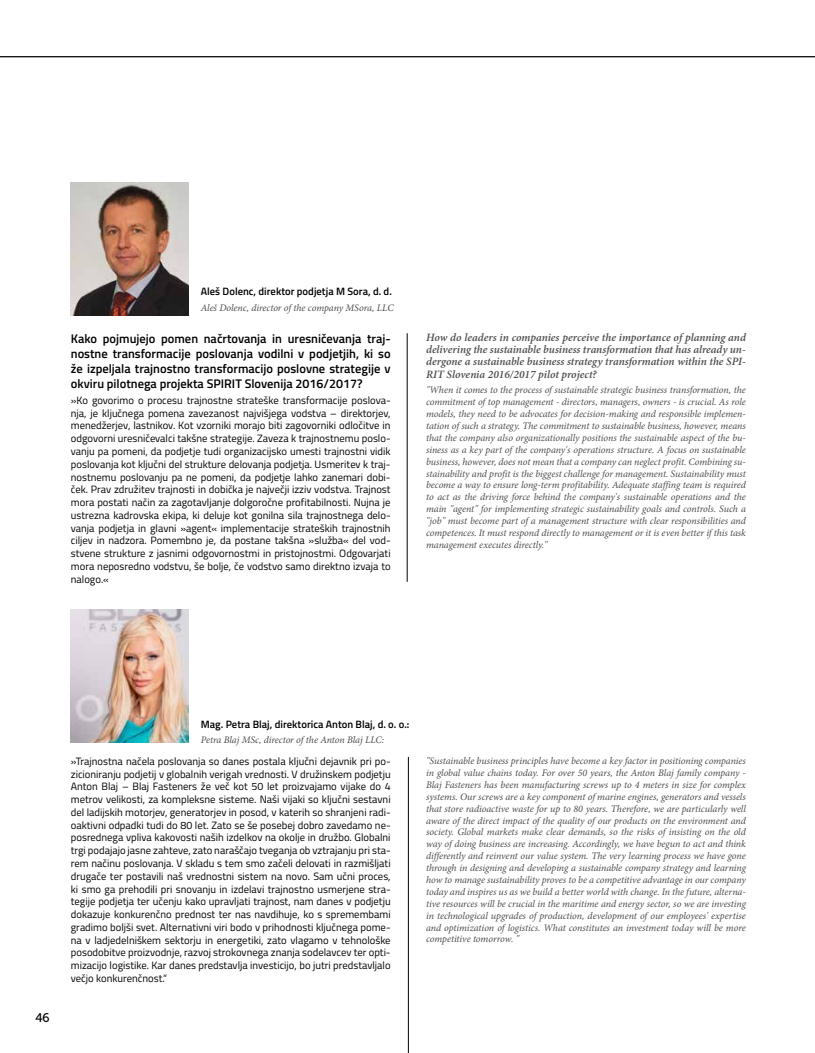
<style>
.page{position:relative;width:815px;height:1053px;background:#fff}
.page>*{position:absolute;margin:0;border:0;box-sizing:border-box;transform-origin:0 0}
.t1{font:600 12.5px/15px "Titillium";color:#000;text-align:justify}
.t2{font:12.5px "Museo 500";color:#000}
.t3{font:italic 600 11.25px/12.1px "Minion Pro";color:#4d4d4f;text-align:justify}
.t4{font:10.62px/12.8px "Titillium";color:#000;text-align:justify}
.t5{font:600 10.62px "Titillium";color:#000}
.t6{font:italic 10px/11.9px "Minion Pro";letter-spacing:-.005em;color:#4d4d4f;text-align:justify}
</style>
<div class="page">
<img style="left:71px;top:182px;width:118px;height:133px">
<img style="left:71px;top:610px;width:118px;height:132px">
<hr style="left:407px;top:333px;width:1px;height:248px;background:#000">
<hr style="left:408px;top:756px;width:1px;height:296px;background:#000">
<hr style="left:0;top:56px;width:815px;height:1px;background:#000">
<p class="t5" style="left:201px;top:284px;width:193px">Aleš Dolenc, direktor podjetja M Sora, d. d.</p>
<p class="t6" style="left:201px;top:301px;width:194px">Aleš Dolenc, director of the company MSora, LLC</p>
<p class="t1" style="left:71px;top:330px;width:321px">Kako pojmujejo pomen načrtovanja in uresničevanja traj&shy;nostne transformacije poslovanja vodilni v podjetjih, ki so že izpeljala trajnostno transformacijo poslovne strategije v okviru pilotnega projekta SPIRIT Slovenija 2016/2017?</p>
<p class="t4" style="left:71px;top:393px;width:321px">»Ko govorimo o procesu trajnostne strateške transformacije poslova&shy;nja, je ključnega pomena zavezanost najvišjega vodstva – direktorjev, menedžerjev, lastnikov. Kot vzorniki morajo biti zagovorniki odločitve in odgovorni uresničevalci takšne strategije. Zaveza k trajnostnemu poslo&shy;vanju pa pomeni, da podjetje tudi organizacijsko umesti trajnostni vidik poslovanja kot ključni del strukture delovanja podjetja. Usmeritev k traj&shy;nostnemu poslovanju pa ne pomeni, da podjetje lahko zanemari dobi&shy;ček. Prav združitev trajnosti in dobička je največji izziv vodstva. Trajnost mora postati način za zagotavljanje dolgoročne profitabilnosti. Nujna je ustrezna kadrovska ekipa, ki deluje kot gonilna sila trajnostnega delo&shy;vanja podjetja in glavni »agent« implementacije strateških trajnostnih ciljev in nadzora. Pomembno je, da postane takšna »služba« del vod&shy;stvene strukture z jasnimi odgovornostmi in pristojnostmi. Odgovarjati mora neposredno vodstvu, še bolje, če vodstvo samo direktno izvaja to nalogo.«</p>
<p class="t3" style="left:426px;top:331px;width:321px">How do leaders in companies perceive the importance of planning and delivering the sustainable business transformation that has already un&shy;dergone a sustainable business strategy transformation within the SPI-RIT Slovenia 2016/2017 pilot project?</p>
<p class="t6" style="left:426px;top:384px;width:321px">"When it comes to the process of sustainable strategic business transformation, the commitment of top management - directors, managers, owners - is crucial. As role models, they need to be advocates for decision-making and responsible implemen&shy;tation of such a strategy. The commitment to sustainable business, however, means that the company also organizationally positions the sustainable aspect of the bu&shy;siness as a key part of the company's operations structure. A focus on sustainable business, however, does not mean that a company can neglect profit. Combining su&shy;stainability and profit is the biggest challenge for management. Sustainability must become a way to ensure long-term profitability. Adequate staffing team is required to act as the driving force behind the company's sustainable operations and the main "agent" for implementing strategic sustainability goals and controls. Such a "job" must become part of a management structure with clear responsibilities and competences. It must respond directly to management or it is even better if this task management executes directly."</p>
<p class="t2" style="left:35px;top:1010px;width:16px">46</p>
<p class="t5" style="left:201px;top:715px;width:210px">Mag. Petra Blaj, direktorica Anton Blaj, d. o. o.:</p>
<p class="t6" style="left:201px;top:733px;width:185px">Petra Blaj MSc, director of the Anton Blaj LLC:</p>
<p class="t4" style="left:71px;top:754px;width:321px">»Trajnostna načela poslovanja so danes postala ključni dejavnik pri po&shy;zicioniranju podjetij v globalnih verigah vrednosti. V družinskem podjetju Anton Blaj – Blaj Fasteners že več kot 50 let proizvajamo vijake do 4 metrov velikosti, za kompleksne sisteme. Naši vijaki so ključni sestavni del ladijskih motorjev, generatorjev in posod, v katerih so shranjeni radi&shy;oaktivni odpadki tudi do 80 let. Zato se še posebej dobro zavedamo ne&shy;posrednega vpliva kakovosti naših izdelkov na okolje in družbo. Globalni trgi podajajo jasne zahteve, zato naraščajo tveganja ob vztrajanju pri sta&shy;rem načinu poslovanja. V skladu s tem smo začeli delovati in razmišljati drugače ter postavili naš vrednostni sistem na novo. Sam učni proces, ki smo ga prehodili pri snovanju in izdelavi trajnostno usmerjene stra&shy;tegije podjetja ter učenju kako upravljati trajnost, nam danes v podjetju dokazuje konkurenčno prednost ter nas navdihuje, ko s spremembami gradimo boljši svet. Alternativni viri bodo v prihodnosti ključnega pome&shy;na v ladjedelniškem sektorju in energetiki, zato vlagamo v tehnološke posodobitve proizvodnje, razvoj strokovnega znanja sodelavcev ter opti&shy;mizacijo logistike. Kar danes predstavlja investicijo, bo jutri predstavljalo večjo konkurenčnost.“</p>
<p class="t6" style="left:426px;top:755px;width:321px">"Sustainable business principles have become a key factor in positioning companies in global value chains today. For over 50 years, the Anton Blaj family company - Blaj Fasteners has been manufacturing screws up to 4 meters in size for complex systems. Our screws are a key component of marine engines, generators and vessels that store radioactive waste for up to 80 years. Therefore, we are particularly well aware of the direct impact of the quality of our products on the environment and society. Global markets make clear demands, so the risks of insisting on the old way of doing business are increasing. Accordingly, we have begun to act and think differently and reinvent our value system. The very learning process we have gone through in designing and developing a sustainable company strategy and learning how to manage sustainability proves to be a competitive advantage in our company today and inspires us as we build a better world with change. In the future, alterna&shy;tive resources will be crucial in the maritime and energy sector, so we are investing in technological upgrades of production, development of our employees' expertise and optimization of logistics. What constitutes an investment today will be more competitive tomorrow. "</p>
</div>
